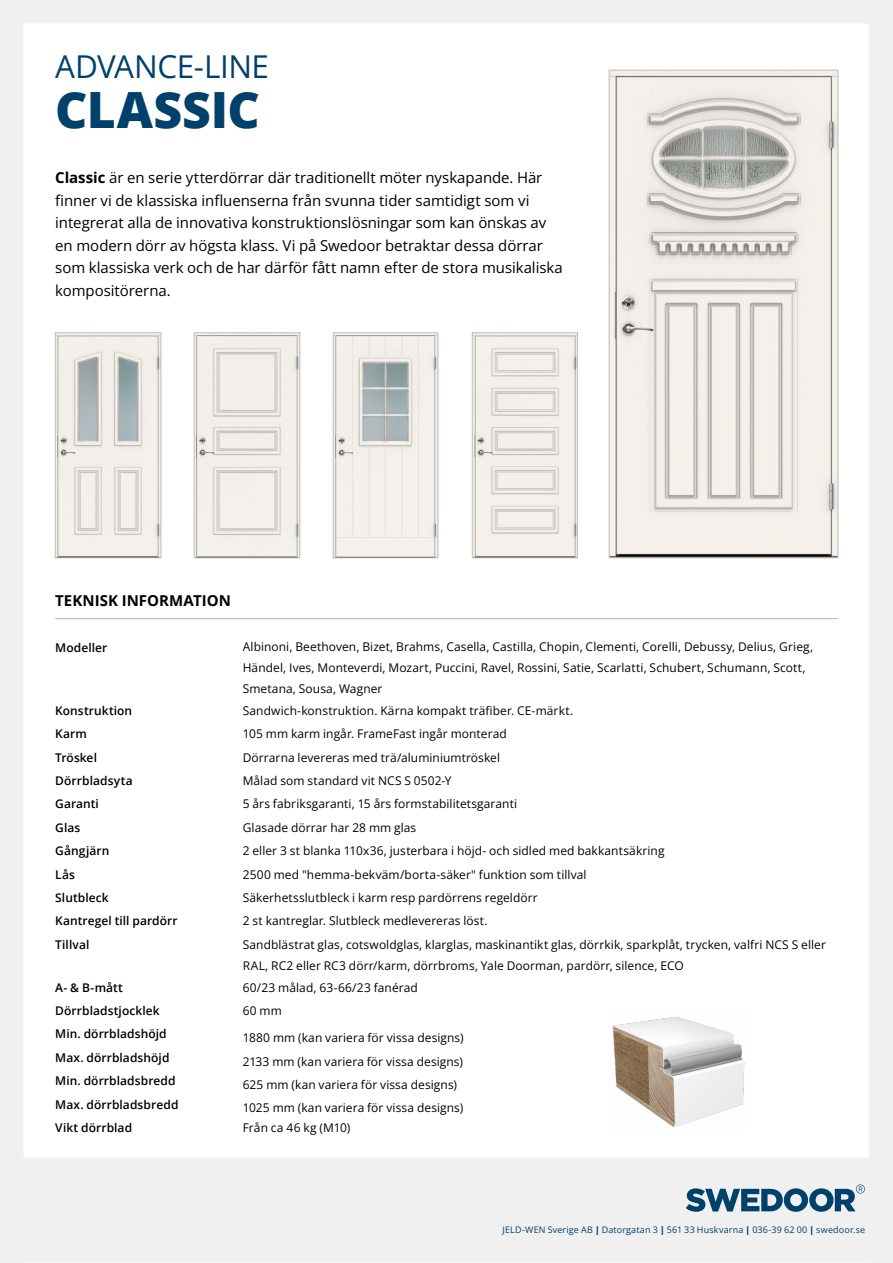
<style>
.page{position:relative;width:893px;height:1263px;background:#fff}
.page>*{position:absolute;margin:0;border:0;box-sizing:border-box;transform-origin:0 0}
.t1{font:800 49.95px "Open Sans";letter-spacing:-.005em;color:#00416b}
.t2{font:31.5px "Open Sans";letter-spacing:-.015em;color:#00416b}
.t3{font:15px/22.5px "Open Sans";letter-spacing:-.005em;color:#000}
.t4{font:700 15px "Open Sans";letter-spacing:.005em;color:#000}
.t5{font:12px/21px "Open Sans";letter-spacing:.005em;color:#000}
.t6{font:600 12px "Open Sans";letter-spacing:.005em;color:#000}
.t7{font:9px "Open Sans";letter-spacing:.015em;color:#00416b}
.s1{font-weight:700}
.s2{font-weight:800}
</style>
<div class="page">
<div style="left:0;top:0;width:893px;height:23px;background:#f0f0f1"></div>
<div style="left:869px;top:0;width:24px;height:1263px;background:#f0f0f1"></div>
<div style="left:0;top:0;width:23px;height:1263px;background:#f0f0f1"></div>
<div style="left:0;top:1157px;width:893px;height:105px;background:#f0f0f1"></div>
<svg style="left:686px;top:1184px;width:179px;height:28px"></svg>
<img style="left:611px;top:72px;width:225px;height:484px">
<div style="left:609px;top:70px;width:229px;height:488px;border:1px solid #bbbdbe"></div>
<img style="left:474px;top:335px;width:102px;height:221px">
<div style="left:472px;top:333px;width:106px;height:225px;border:1px solid #bbbdbe"></div>
<img style="left:57px;top:335px;width:102px;height:221px">
<div style="left:55px;top:333px;width:106px;height:225px;border:1px solid #bbbdbe"></div>
<img style="left:196px;top:335px;width:102px;height:221px">
<div style="left:194px;top:333px;width:106px;height:225px;border:1px solid #bbbdbe"></div>
<img style="left:335px;top:335px;width:101px;height:221px">
<div style="left:333px;top:333px;width:105px;height:225px;border:1px solid #bbbdbe"></div>
<hr style="left:55px;top:618px;width:783px;height:1px;background:#a9b8a8">
<img style="left:612px;top:1016px;width:133px;height:111px">
<h2 class="t2" style="left:55px;top:45px;width:215px">ADVANCE-LINE</h2>
<h1 class="t1" style="left:55px;top:72px;width:206px">CLASSIC</h1>
<p class="t3" style="left:55px;top:166px;width:509px"><span class="s1">Classic</span> är en serie ytterdörrar där traditionellt möter nyskapande. Här finner vi de klassiska influenserna från svunna tider samtidigt som vi integrerat alla de innovativa konstruktionslösningar som kan önskas av en modern dörr av högsta klass. Vi på Swedoor betraktar dessa dörrar som klassiska verk och de har därför fått namn efter de stora musikaliska kompositörerna.</p>
<p class="t4" style="left:55px;top:590px;width:177px">TEKNISK INFORMATION</p>
<p class="t6" style="left:55px;top:639px;width:54px">Modeller</p>
<p class="t5" style="left:243px;top:636px;width:572px">Albinoni, Beethoven, Bizet, Brahms, Casella, Castilla, Chopin, Clementi, Corelli, Debussy, Delius, Grieg,<br>Händel, Ives, Monteverdi, Mozart, Puccini, Ravel, Rossini, Satie, Scarlatti, Schubert, Schumann, Scott,<br>Smetana, Sousa, Wagner</p>
<p class="t6" style="left:55px;top:702px;width:78px">Konstruktion</p>
<p class="t5" style="left:243px;top:700px;width:332px">Sandwich-konstruktion. Kärna kompakt träfiber. CE-märkt.</p>
<p class="t6" style="left:55px;top:726px;width:33px">Karm</p>
<p class="t5" style="left:243px;top:723px;width:266px">105 mm karm ingår. FrameFast ingår monterad</p>
<p class="t6" style="left:55px;top:749px;width:43px">Tröskel</p>
<p class="t5" style="left:243px;top:746px;width:259px">Dörrarna levereras med trä/aluminiumtröskel</p>
<p class="t6" style="left:55px;top:772px;width:79px">Dörrbladsyta</p>
<p class="t5" style="left:243px;top:770px;width:210px">Målad som standard vit NCS S 0502-Y</p>
<p class="t6" style="left:55px;top:796px;width:45px">Garanti</p>
<p class="t5" style="left:243px;top:793px;width:276px">5 års fabriksgaranti, 15 års formstabilitetsgaranti</p>
<p class="t6" style="left:55px;top:819px;width:27px">Glas</p>
<p class="t5" style="left:243px;top:817px;width:175px">Glasade dörrar har 28 mm glas</p>
<p class="t6" style="left:55px;top:843px;width:56px">Gångjärn</p>
<p class="t5" style="left:243px;top:839px;width:423px">2 eller 3 st blanka 110x36, justerbara i höjd- och sidled med bakkantsäkring</p>
<p class="t6" style="left:55px;top:866px;width:21px">Lås</p>
<p class="t5" style="left:243px;top:863px;width:345px">2500 med "hemma-bekväm/borta-säker" funktion som tillval</p>
<p class="t6" style="left:55px;top:889px;width:55px">Slutbleck</p>
<p class="t5" style="left:243px;top:887px;width:297px">Säkerhetsslutbleck i karm resp pardörrens regeldörr</p>
<p class="t6" style="left:55px;top:913px;width:124px">Kantregel till pardörr</p>
<p class="t5" style="left:243px;top:910px;width:246px">2 st kantreglar. Slutbleck medlevereras löst.</p>
<p class="t6" style="left:55px;top:936px;width:36px">Tillval</p>
<p class="t5" style="left:243px;top:933px;width:585px">Sandblästrat glas, cotswoldglas, klarglas, maskinantikt glas, dörrkik, sparkplåt, trycken, valfri NCS S eller<br>RAL, RC2 eller RC3 dörr/karm, dörrbroms, Yale Doorman, pardörr, silence, ECO</p>
<p class="t6" style="left:55px;top:979px;width:69px">A- &amp; B-mått</p>
<p class="t5" style="left:243px;top:976px;width:177px">60/23 målad, 63-66/23 fanérad</p>
<p class="t6" style="left:55px;top:1002px;width:106px">Dörrbladstjocklek</p>
<p class="t5" style="left:243px;top:1000px;width:41px">60 mm</p>
<p class="t6" style="left:55px;top:1026px;width:113px">Min. dörrbladshöjd</p>
<p class="t5" style="left:243px;top:1027px;width:222px">1880 mm (kan variera för vissa designs)</p>
<p class="t6" style="left:55px;top:1049px;width:116px">Max. dörrbladshöjd</p>
<p class="t5" style="left:243px;top:1050px;width:222px">2133 mm (kan variera för vissa designs)</p>
<p class="t6" style="left:55px;top:1073px;width:122px">Min. dörrbladsbredd</p>
<p class="t5" style="left:243px;top:1074px;width:216px">625 mm (kan variera för vissa designs)</p>
<p class="t6" style="left:55px;top:1096px;width:125px">Max. dörrbladsbredd</p>
<p class="t5" style="left:243px;top:1097px;width:222px">1025 mm (kan variera för vissa designs)</p>
<p class="t6" style="left:55px;top:1119px;width:78px">Vikt dörrblad</p>
<p class="t5" style="left:243px;top:1117px;width:109px">Från ca 46 kg (M10)</p>
<p class="t7" style="left:503px;top:1223px;width:364px">JELD-WEN Sverige AB <span class="s2">|</span> Datorgatan 3 <span class="s2">|</span> 561 33 Huskvarna <span class="s2">|</span> 036-39 62 00 <span class="s2">|</span> swedoor.se</p>
</div>
